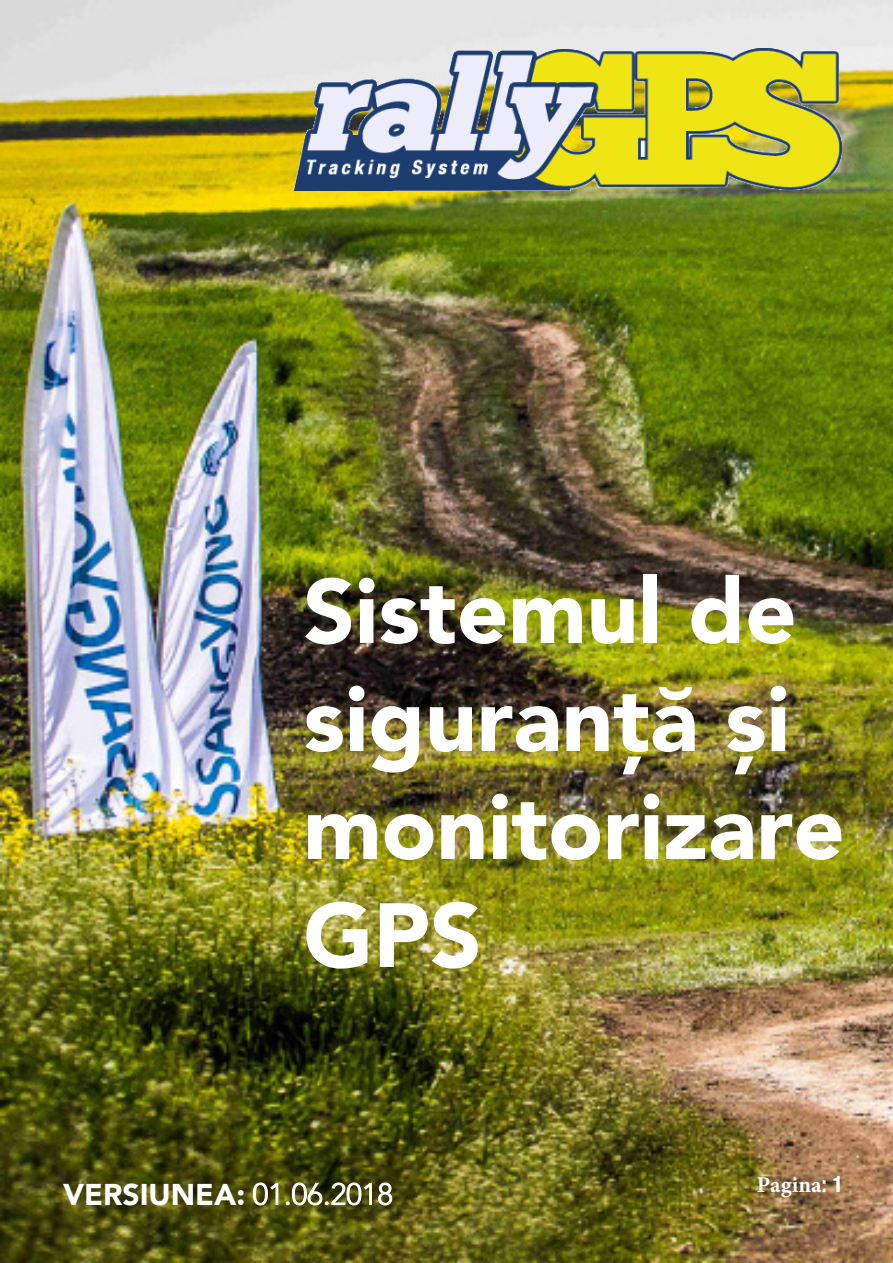
<style>
.page{position:relative;width:893px;height:1263px;background:#fff}
.page>*{position:absolute;margin:0;border:0;box-sizing:border-box;transform-origin:0 0}
.t1{font:900 90px/108px "Avenir";color:#fff}
.t2{font:900 30px "Avenir";color:#fff}
.t3{font:700 22.5px "Minion Pro";color:#fff}
.s1{font-weight:300}
.s2{font-family:"Helvetica Neue LT Pro";font-stretch:condensed}
</style>
<div class="page">
<img style="left:0;top:0;width:893px;height:1263px">
<img style="left:295px;top:48px;width:547px;height:143px">
<p class="t1" style="left:303px;top:555px;width:543px">Sistemul de siguranță și monitorizare<br>GPS</p>
<p class="t2" style="left:63px;top:1168px;width:331px">VERSIUNEA: <span class="s1">01.06.2018</span></p>
<p class="t3" style="left:757px;top:1169px;width:88px">Pagina<span class="s2">: 1</span></p>
</div>
